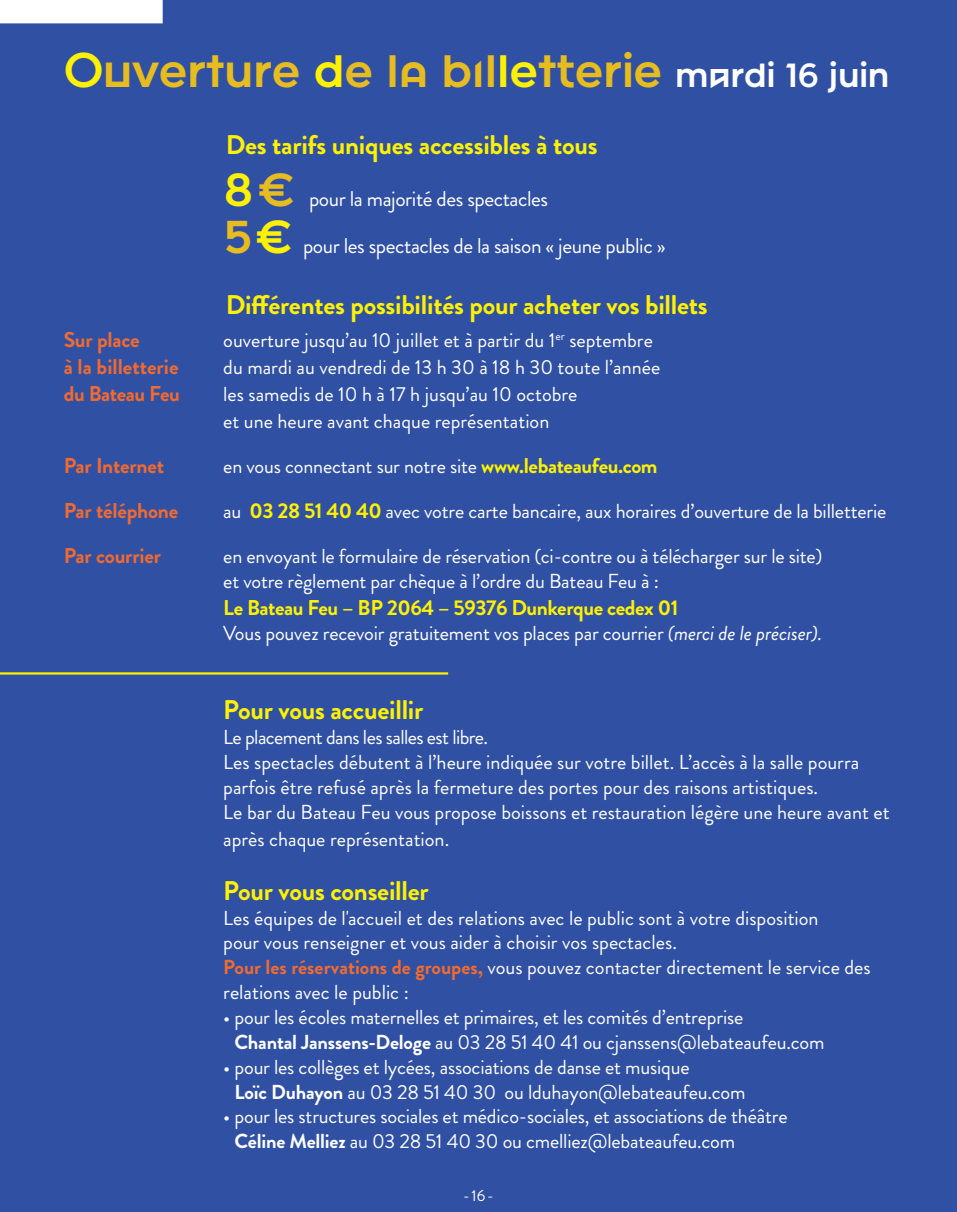
<style>
.page{position:relative;width:957px;height:1212px;background:#3051a3}
.page>*{position:absolute;margin:0;border:0;box-sizing:border-box;transform-origin:0 0}
.t1{font:49.5px "Siberian";color:#fff101}
.t2{font:49.5px "Siberian";color:#e6bc20}
.t3{font:48.82px "Siberian";color:#e6bc20}
.t4{font:700 27px "Brandon Grotesque";letter-spacing:-.01em;color:#fff101}
.t5{font:21.38px "Brandon Grotesque";letter-spacing:-.02em;color:#fff}
.t6{font:700 21.38px "Brandon Grotesque";letter-spacing:-.01em;color:#f26a30}
.t7{font:700 21.38px "Brandon Grotesque";letter-spacing:-.02em;color:#fff101}
.t8{font:20.25px/24.8px "Brandon Grotesque";letter-spacing:-.005em;color:#fff}
.t9{font:15.75px "Brandon Grotesque";color:#fff}
.s1{font-family:"Hurme Geometric Sans 1";font-weight:600;color:#fff101}
.s2{color:#fff101}
.s3{font-size:36px;color:#fff}
.s4{color:#e6bc20}
.s5{font-weight:700;font-size:21.38px;color:#fff101}
.s6{font-style:italic}
.s7{font-weight:700;color:#f26a30}
.s8{font-weight:700}
</style>
<div class="page">
<div style="left:0;top:0;width:163px;height:23px;background:#fff"></div>
<hr style="left:0;top:672px;width:448px;height:2px;background:#fff101">
<h2 class="t3" style="left:64px;top:41px;width:827px"><span class="s1">O</span>uverture <span class="s2">d</span>e la bil<span class="s2">le</span>tterie <span class="s3">mardi 16 juin</span></h2>
<h3 class="t4" style="left:226px;top:125px;width:373px">Des tarifs uniques accessibles à tous</h3>
<h1 class="t1" style="left:223px;top:160px;width:73px">8<span class="s4">€</span></h1>
<p class="t5" style="left:309px;top:184px;width:241px">pour la majorité des spectacles</p>
<h1 class="t2" style="left:223px;top:208px;width:71px">5<span class="s2">€</span></h1>
<p class="t5" style="left:303px;top:231px;width:364px">pour les spectacles de la saison « jeune public »</p>
<h3 class="t4" style="left:226px;top:285px;width:483px">Différentes possibilités pour acheter vos billets</h3>
<p class="t6" style="left:64px;top:325px;width:78px">Sur place</p>
<p class="t8" style="left:223px;top:328px;width:431px">ouverture jusqu’au 10 juillet et à partir du 1<sup>er</sup> septembre</p>
<p class="t6" style="left:64px;top:352px;width:116px">à la billetterie</p>
<p class="t8" style="left:223px;top:355px;width:438px">du mardi au vendredi de 13 h 30 à 18 h 30 toute l’année</p>
<p class="t6" style="left:64px;top:379px;width:118px">du Bateau Feu</p>
<p class="t8" style="left:223px;top:381px;width:356px;line-height:27px">les samedis de 10 h à 17 h jusqu’au 10 octobre et une heure avant chaque représentation</p>
<p class="t6" style="left:64px;top:451px;width:102px">Par Internet</p>
<p class="t8" style="left:223px;top:454px;width:436px">en vous connectant sur notre site <span class="s5">www.lebateaufeu.com</span></p>
<p class="t6" style="left:64px;top:496px;width:116px">Par téléphone</p>
<p class="t8" style="left:223px;top:499px;width:664px">au <span class="s5">03 28 51 40 40</span> avec votre carte bancaire, aux horaires d’ouverture de la billetterie</p>
<p class="t6" style="left:64px;top:541px;width:99px">Par courrier</p>
<p class="t8" style="left:223px;top:544px;width:600px">en envoyant le formulaire de réservation (ci-contre ou à télécharger sur le site) et votre règlement par chèque à l’ordre du Bateau Feu à :</p>
<p class="t7" style="left:223px;top:592px;width:456px">Le Bateau Feu – BP 2064 – 59376 Dunkerque cedex 01</p>
<p class="t8" style="left:223px;top:621px;width:600px">Vous pouvez recevoir gratuitement vos places par courrier <span class="s6">(merci de le préciser).</span></p>
<h3 class="t4" style="left:223px;top:691px;width:202px">Pour vous accueillir</h3>
<p class="t8" style="left:223px;top:725px;width:668px">Le placement dans les salles est libre.<br>Les spectacles débutent à l’heure indiquée sur votre billet. L’accès à la salle pourra parfois être refusé après la fermeture des portes pour des raisons artistiques.<br>Le bar du Bateau Feu vous propose boissons et restauration légère une heure avant et</p>
<p class="t8" style="left:223px;top:827px;width:227px">après chaque représentation.</p>
<h3 class="t4" style="left:223px;top:871px;width:207px">Pour vous conseiller</h3>
<p class="t8" style="left:223px;top:905px;width:649px">Les équipes de l'accueil et des relations avec le public sont à votre disposition<br>pour vous renseigner et vous aider à choisir vos spectacles.<br><span class="s7">Pour les réservations de groupes,</span> vous pouvez contacter directement le service des relations avec le public :</p>
<p class="t8" style="left:234px;top:1005px;width:591px;text-indent:-11px">• pour les écoles maternelles et primaires, et les comités d’entreprise<br><span class="s8">Chantal Janssens-Deloge</span> au 03 28 51 40 41 ou cjanssens@lebateaufeu.com</p>
<p class="t8" style="left:234px;top:1054px;width:512px;text-indent:-11px">• pour les collèges et lycées, associations de danse et musique<br><span class="s8">Loïc Duhayon</span> au 03 28 51 40 30 ou lduhayon@lebateaufeu.com</p>
<p class="t8" style="left:234px;top:1104px;width:554px;text-indent:-11px">• pour les structures sociales et médico-sociales, et associations de théâtre<br><span class="s8">Céline Melliez</span> au 03 28 51 40 30 ou cmelliez@lebateaufeu.com</p>
<p class="t9" style="left:463px;top:1185px;width:32px">-16-</p>
</div>
